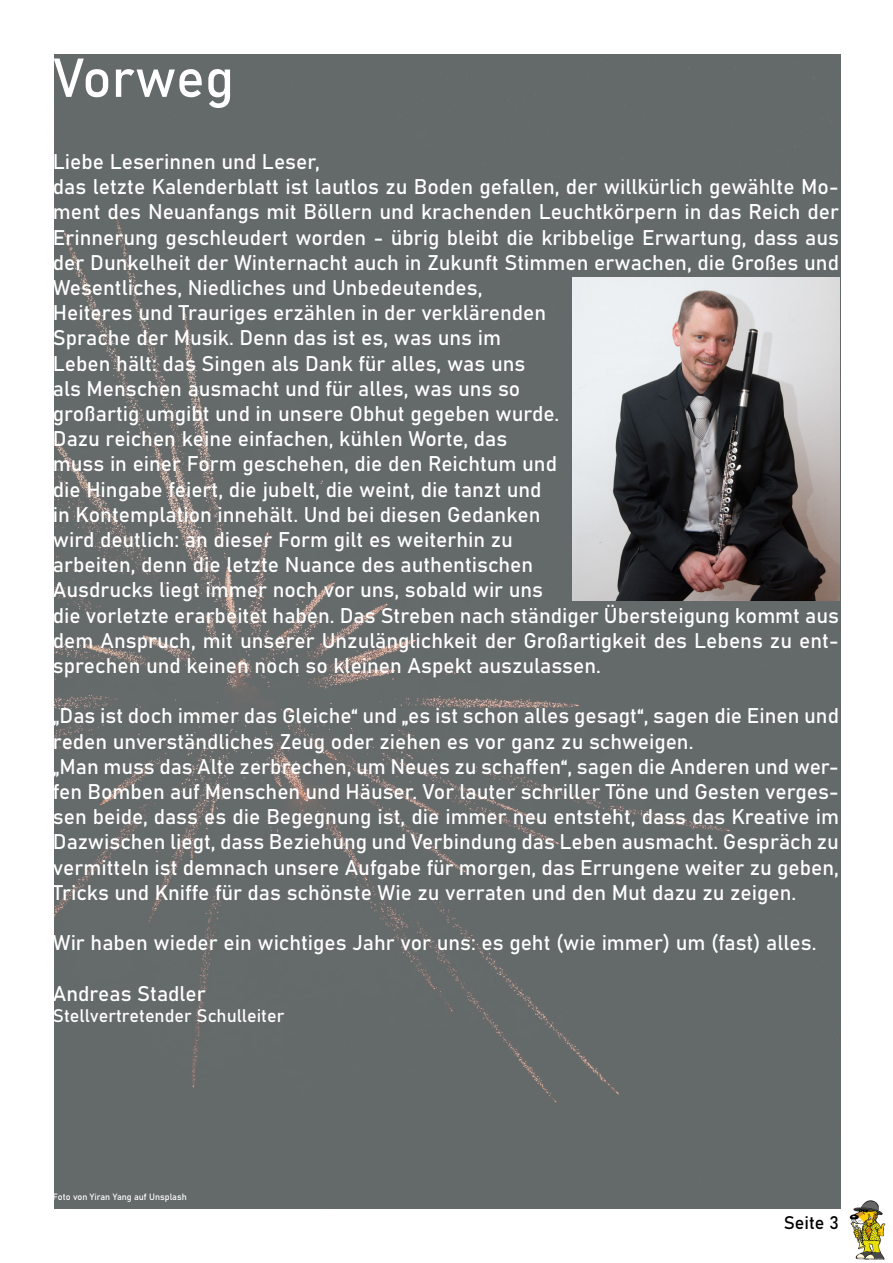
<style>
.page{position:relative;width:893px;height:1263px;background:#fff}
.page>*{position:absolute;margin:0;border:0;box-sizing:border-box;transform-origin:0 0}
.t1{font:54px "Bahnschrift";color:#fff}
.t2{font:21px/25.2px "Bahnschrift";color:#fff;text-align:justify}
.t3{font:18px "Bahnschrift";color:#fff}
.t4{font:18px "Bahnschrift";color:#000}
.t5{font:9px "Bahnschrift";color:#fff}
</style>
<div class="page">
<div style="left:55px;top:54px;width:785px;height:1155px;background:#646a6a"></div>
<img style="left:849px;top:1200px;width:37px;height:60px">
<img style="left:573px;top:278px;width:266px;height:322px">
<p class="t1" style="left:53px;top:37px;width:183px">Vorweg</p>
<p class="t2" style="left:53px;top:147px;width:268px">Liebe Leserinnen und Leser,</p>
<p class="t2" style="left:53px;top:173px;width:788px">das letzte Kalenderblatt ist lautlos zu Boden gefallen, der willkürlich gewählte Mo&shy;ment des Neuanfangs mit Böllern und krachenden Leuchtkörpern in das Reich der Erinnerung geschleudert worden - übrig bleibt die kribbelige Erwartung, dass aus der Dunkelheit der Winternacht auch in Zukunft Stimmen erwachen, die Großes und Wesentliches, Niedliches und Unbedeutendes,</p>
<p class="t2" style="left:53px;top:299px;width:495px">Heiteres und Trauriges erzählen in der verklärenden</p>
<p class="t2" style="left:53px;top:324px;width:450px">Sprache der Musik. Denn das ist es, was uns im</p>
<p class="t2" style="left:53px;top:349px;width:474px">Leben hält: das Singen als Dank für alles, was uns</p>
<p class="t2" style="left:53px;top:374px;width:469px">als Menschen ausmacht und für alles, was uns so</p>
<p class="t2" style="left:53px;top:399px;width:508px">großartig umgibt und in unsere Obhut gegeben wurde.</p>
<p class="t2" style="left:53px;top:425px;width:456px">Dazu reichen keine einfachen, kühlen Worte, das</p>
<p class="t2" style="left:53px;top:450px;width:506px">muss in einer Form geschehen, die den Reichtum und</p>
<p class="t2" style="left:53px;top:475px;width:490px">die Hingabe feiert, die jubelt, die weint, die tanzt und</p>
<p class="t2" style="left:53px;top:500px;width:489px">in Kontemplation innehält. Und bei diesen Gedanken</p>
<p class="t2" style="left:53px;top:525px;width:461px">wird deutlich: an dieser Form gilt es weiterhin zu</p>
<p class="t2" style="left:53px;top:551px;width:482px">arbeiten, denn die letzte Nuance des authentischen</p>
<p class="t2" style="left:53px;top:576px;width:492px">Ausdrucks liegt immer noch vor uns, sobald wir uns</p>
<p class="t2" style="left:53px;top:601px;width:787px">die vorletzte erarbeitet haben. Das Streben nach ständiger Übersteigung kommt aus dem Anspruch, mit unserer Unzulänglichkeit der Großartigkeit des Lebens zu ent&shy;sprechen und keinen noch so kleinen Aspekt auszulassen.</p>
<p class="t2" style="left:53px;top:702px;width:788px">„Das ist doch immer das Gleiche“ und „es ist schon alles gesagt“, sagen die Einen und reden unverständliches Zeug oder ziehen es vor ganz zu schweigen.</p>
<p class="t2" style="left:53px;top:752px;width:788px">„Man muss das Alte zerbrechen, um Neues zu schaffen“, sagen die Anderen und wer&shy;fen Bomben auf Menschen und Häuser. Vor lauter schriller Töne und Gesten verges&shy;sen beide, dass es die Begegnung ist, die immer neu entsteht, dass das Kreative im Dazwischen liegt, dass Beziehung und Verbindung das Leben ausmacht. Gespräch zu vermitteln ist demnach unsere Aufgabe für morgen, das Errungene weiter zu geben, Tricks und Kniffe für das schönste Wie zu verraten und den Mut dazu zu zeigen.</p>
<p class="t2" style="left:53px;top:929px;width:765px">Wir haben wieder ein wichtiges Jahr vor uns: es geht (wie immer) um (fast) alles.</p>
<p class="t2" style="left:53px;top:979px;width:154px">Andreas Stadler</p>
<p class="t3" style="left:53px;top:1002px;width:233px">Stellvertretender Schulleiter</p>
<p class="t5" style="left:53px;top:1190px;width:135px">Foto von Yiran Yang auf Unsplash</p>
<p class="t4" style="left:784px;top:1209px;width:57px">Seite 3</p>
</div>
